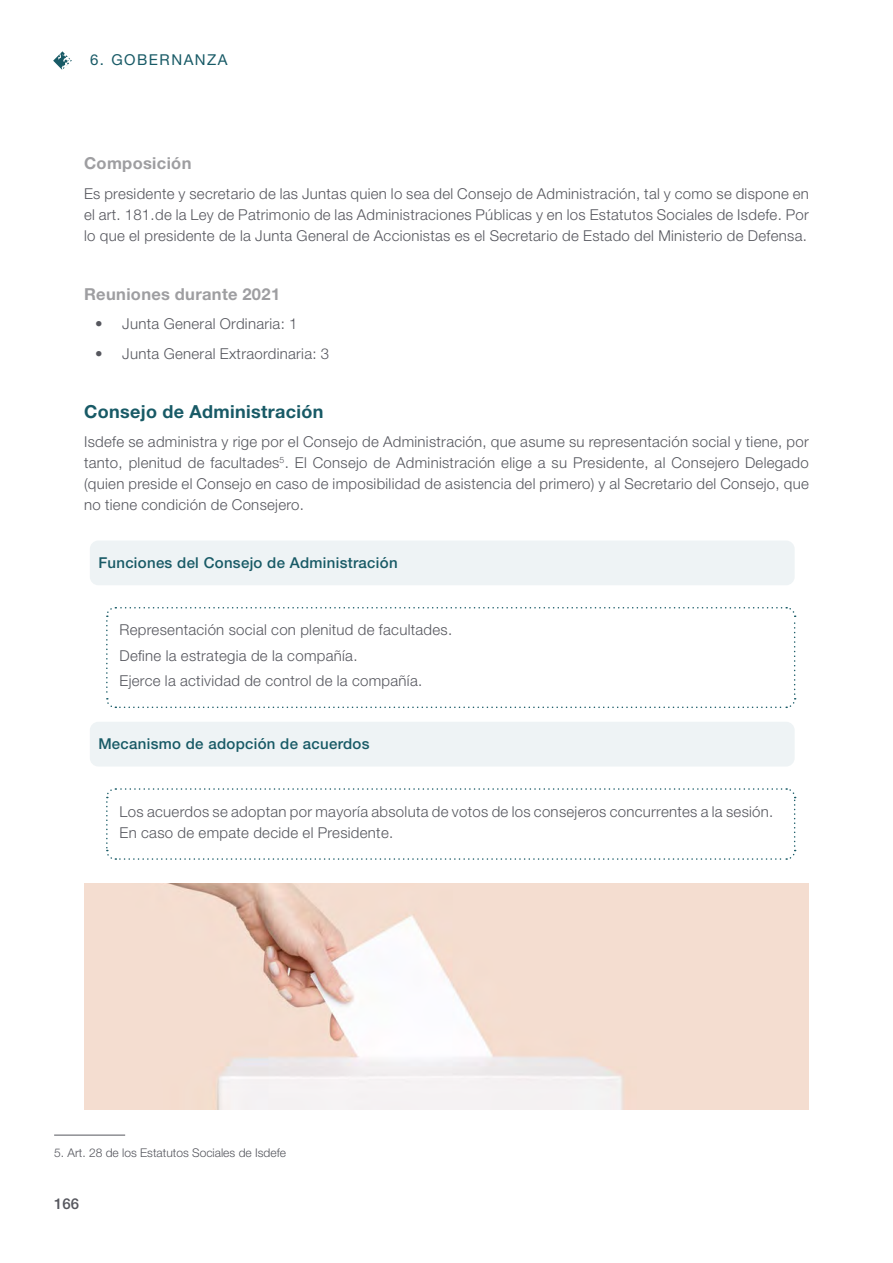
<style>
.page{position:relative;width:893px;height:1263px;background:#fff}
.page>*{position:absolute;margin:0;border:0;box-sizing:border-box;transform-origin:0 0}
.t1{font:700 18px "Helvetica Neue LT Std";letter-spacing:.02em;color:#185a66}
.t2{font:700 16.5px "Helvetica Neue LT Std";letter-spacing:.02em;color:#9e9ea1}
.t3{font:300 15px/21px "Helvetica Neue LT Std";letter-spacing:.02em;color:#56575e;text-align:justify}
.t4{font:500 15px "Helvetica Neue LT Std";letter-spacing:.02em;color:#185a66}
.t5{font:15px "Helvetica Neue LT Std";letter-spacing:.1em;color:#185a66}
.t6{font:500 15px "Helvetica Neue LT Std";color:#56575e}
.t7{font:300 12px "Helvetica Neue LT Std";color:#56575e}
</style>
<div class="page">
<svg style="left:53px;top:51px;width:19px;height:18px"></svg>
<div style="left:90px;top:540px;width:705px;height:45px;background:#eef3f5;border-radius:9px"></div>
<svg style="left:106px;top:607px;width:690px;height:102px"></svg>
<div style="left:90px;top:722px;width:705px;height:44px;background:#eef3f5;border-radius:9px"></div>
<svg style="left:106px;top:788px;width:690px;height:72px"></svg>
<img style="left:84px;top:883px;width:725px;height:227px">
<hr style="left:54px;top:1135px;width:71px;height:1px;background:#56575e">
<p class="t5" style="left:90px;top:50px;width:139px">6. GOBERNANZA</p>
<p class="t2" style="left:84px;top:153px;width:109px">Composición</p>
<p class="t3" style="left:84px;top:182px;width:726px">Es presidente y secretario de las Juntas quien lo sea del Consejo de Administración, tal y como se dispone en el art. 181.de la Ley de Patrimonio de las Administraciones Públicas y en los Estatutos Sociales de Isdefe. Por lo que el presidente de la Junta General de Accionistas es el Secretario de Estado del Ministerio de Defensa.</p>
<p class="t2" style="left:84px;top:284px;width:198px">Reuniones durante 2021</p>
<p class="t3" style="left:95px;top:313px;width:204px">• Junta General Ordinaria: 1</p>
<p class="t3" style="left:95px;top:342px;width:235px">• Junta General Extraordinaria: 3</p>
<p class="t1" style="left:84px;top:400px;width:241px">Consejo de Administración</p>
<p class="t3" style="left:84px;top:431px;width:726px">Isdefe se administra y rige por el Consejo de Administración, que asume su representación social y tiene, por tanto, plenitud de facultades<sup>5</sup>. El Consejo de Administración elige a su Presidente, al Consejero Delegado (quien preside el Consejo en caso de imposibilidad de asistencia del primero) y al Secretario del Consejo, que no tiene condición de Consejero.</p>
<p class="t4" style="left:98px;top:554px;width:301px">Funciones del Consejo de Administración</p>
<p class="t3" style="left:120px;top:617px;width:334px;line-height:25.2px;text-align:left">Representación social con plenitud de facultades.<br>Define la estrategia de la compañía.<br>Ejerce la actividad de control de la compañía.</p>
<p class="t4" style="left:98px;top:735px;width:273px">Mecanismo de adopción de acuerdos</p>
<p class="t3" style="left:120px;top:800px;width:655px">Los acuerdos se adoptan por mayoría absoluta de votos de los consejeros concurrentes a la sesión.<br>En caso de empate decide el Presidente.</p>
<p class="t7" style="left:54px;top:1145px;width:233px">5. Art. 28 de los Estatutos Sociales de Isdefe</p>
<p class="t6" style="left:54px;top:1194px;width:27px">166</p>
</div>
